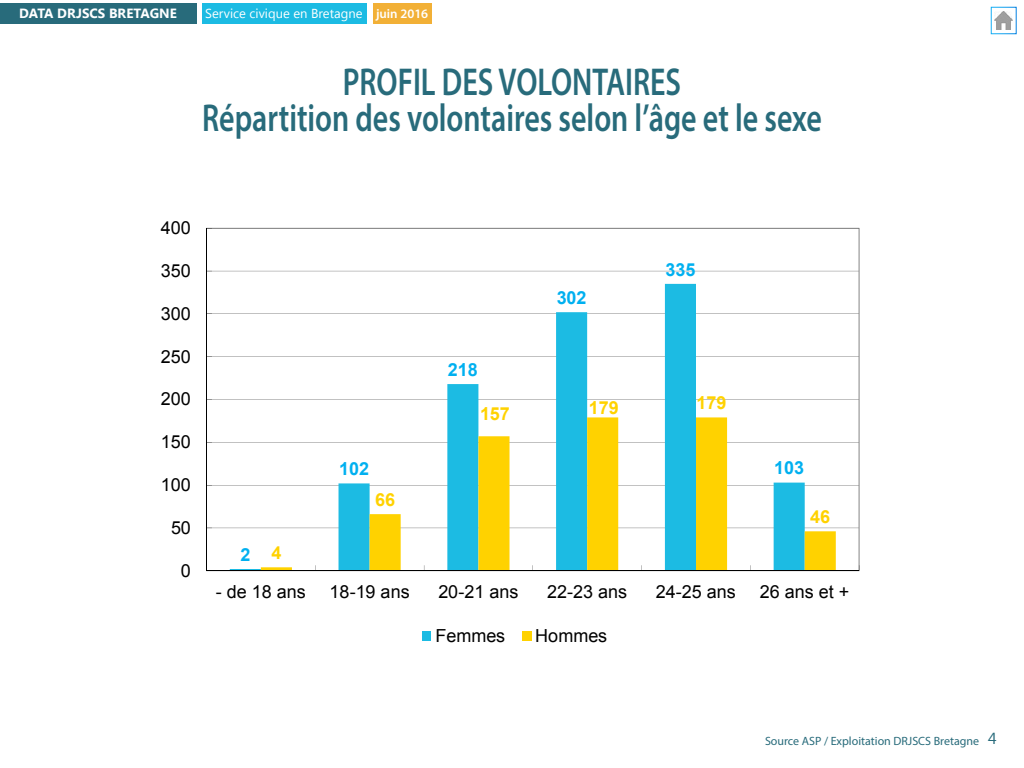
<style>
.page{position:relative;width:1024px;height:768px;background:#fff}
.page>*{position:absolute;margin:0;border:0;box-sizing:border-box;transform-origin:0 0}
.t1{font:600 39px/36px "Myriad Pro";color:#286b7b;scale:.77 1}
.t2{font:18px "Arial";letter-spacing:-.005em;color:#000}
.t3{font:700 18px "Arial";letter-spacing:-.005em;color:#00b0f0}
.t4{font:700 18px "Arial";letter-spacing:-.005em;color:#ffd200}
.t5{font:700 13.3px "Segoe UI";color:#fff}
.t6{font:13px "Segoe UI";color:#fff}
.t7{font:12px "Myriad Pro";color:#286b7b}
.s1{font-family:"Myriad Pro";font-weight:600}
.s2{font-family:"Segoe UI";font-size:16px}
</style>
<div class="page">
<img style="left:995px;top:12px;width:18px;height:17px">
<div style="left:991px;top:7px;width:25px;height:27px;border:1px solid #fff"></div>
<div style="left:0;top:3px;width:196px;height:20px;background:#286b7b"></div>
<div style="left:202px;top:3px;width:165px;height:20px;background:#1cbbe3"></div>
<div style="left:373px;top:3px;width:59px;height:20px;background:#f2b036"></div>
<svg style="left:207px;top:228px;width:653px;height:343px"></svg>
<svg style="left:230px;top:284px;width:575px;height:287px"></svg>
<svg style="left:261px;top:417px;width:575px;height:154px"></svg>
<hr style="left:206px;top:228px;width:1px;height:343px;background:#000">
<hr style="left:207px;top:571px;width:652px;height:1px;background:#000">
<svg style="left:206px;top:565px;width:6px;height:7px"></svg>
<div style="left:422px;top:632px;width:9px;height:9px;background:#1cbbe3"></div>
<div style="left:522px;top:632px;width:9px;height:9px;background:#ffd200"></div>
<p class="t5" style="left:19px;top:4px;width:159px">DATA DRJSCS BRETAGNE</p>
<p class="t6" style="left:205px;top:4px;width:225px">Service civique en Bretagne <span class="s1">juin 2016</span></p>
<h1 class="t1" style="left:202px;top:63px;width:807px;text-indent:141px">PROFIL DES VOLONTAIRES<br>Répartition des volontaires selon l’âge et le sexe</h1>
<p class="t2" style="left:161px;top:216px;width:32px">400</p>
<p class="t2" style="left:161px;top:259px;width:32px">350</p>
<p class="t2" style="left:161px;top:302px;width:32px">300</p>
<p class="t2" style="left:161px;top:344px;width:32px">250</p>
<p class="t2" style="left:161px;top:387px;width:32px">200</p>
<p class="t2" style="left:161px;top:430px;width:32px">150</p>
<p class="t2" style="left:161px;top:473px;width:32px">100</p>
<p class="t2" style="left:171px;top:516px;width:21px">50</p>
<p class="t2" style="left:181px;top:558px;width:12px">0</p>
<p class="t3" style="left:448px;top:358px;width:31px">218</p>
<p class="t3" style="left:557px;top:286px;width:31px">302</p>
<p class="t3" style="left:666px;top:257px;width:31px">335</p>
<p class="t3" style="left:240px;top:543px;width:12px">2</p>
<p class="t4" style="left:271px;top:541px;width:12px">4</p>
<p class="t3" style="left:339px;top:457px;width:31px">102</p>
<p class="t4" style="left:375px;top:488px;width:21px">66</p>
<p class="t4" style="left:480px;top:402px;width:31px">157</p>
<p class="t4" style="left:589px;top:396px;width:31px">179</p>
<p class="t4" style="left:697px;top:391px;width:31px">179</p>
<p class="t3" style="left:774px;top:456px;width:31px">103</p>
<p class="t4" style="left:810px;top:505px;width:21px">46</p>
<p class="t2" style="left:216px;top:580px;width:91px">- de 18 ans</p>
<p class="t2" style="left:330px;top:580px;width:82px">18-19 ans</p>
<p class="t2" style="left:438px;top:580px;width:82px">20-21 ans</p>
<p class="t2" style="left:547px;top:580px;width:82px">22-23 ans</p>
<p class="t2" style="left:656px;top:580px;width:82px">24-25 ans</p>
<p class="t2" style="left:760px;top:580px;width:91px">26 ans et +</p>
<p class="t2" style="left:435px;top:624px;width:71px">Femmes</p>
<p class="t2" style="left:535px;top:624px;width:73px">Hommes</p>
<p class="t7" style="left:765px;top:733px;width:233px">Source ASP / Exploitation DRJSCS Bretagne <span class="s2">4</span></p>
</div>
